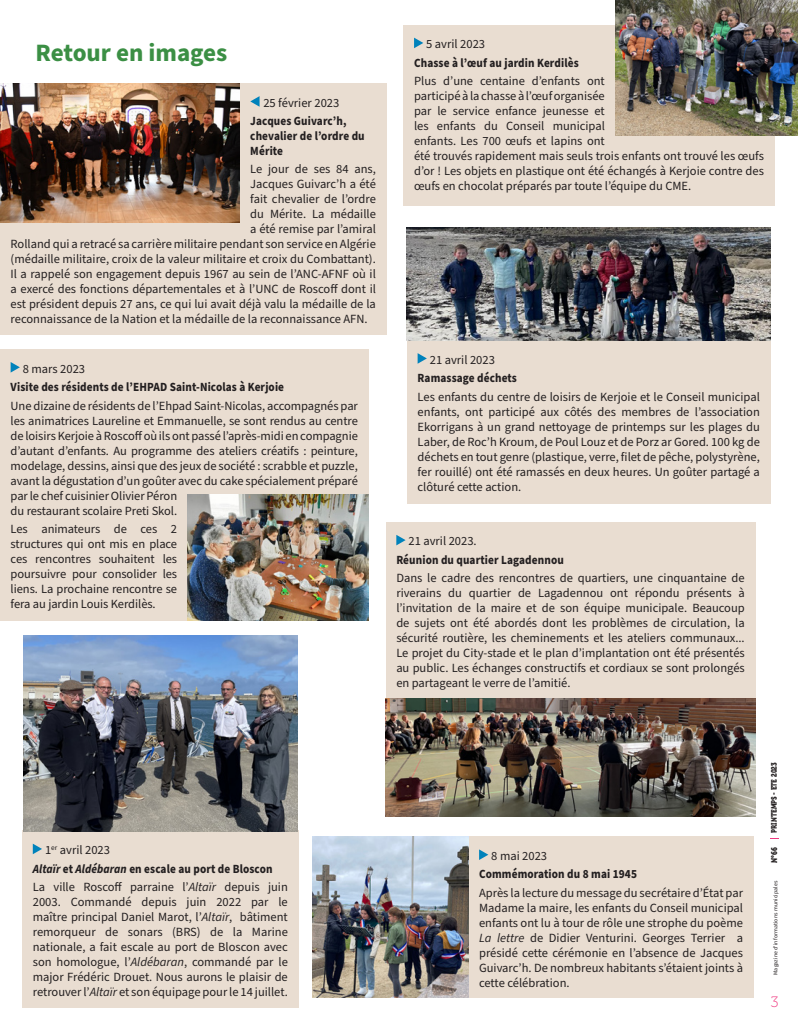
<style>
.page{position:relative;width:798px;height:1028px;background:#fff}
.page>*{position:absolute;margin:0;border:0;box-sizing:border-box;transform-origin:0 0}
.t1{font:700 25px "Source Sans Pro";color:#3b8f44}
.t2{font:15px "Museo 100";color:#ef377f}
.t3{font:12.5px/15px "Source Sans Pro";color:#231f20;text-align:justify}
.t4{font:700 12.5px/14.9px "Source Sans Pro";letter-spacing:.01em;color:#231f20;scale:.9 1}
.t5{font:8.25px "Museo 900";color:#231f20;scale:.8 1}
.t6{font:7.75px "Museo 900";color:#231f20;scale:.8 1}
.t7{font:5.75px "Source Sans Pro";letter-spacing:.02em;color:#231f20}
.s1{font-weight:700;font-style:italic}
.s2{font-weight:700}
.s3{font-style:italic}
</style>
<div class="page">
<div style="left:0;top:83px;width:386px;height:252px;background:#e9ddd1"></div>
<svg style="left:250px;top:96px;width:9px;height:11px"></svg>
<div style="left:0;top:349px;width:368px;height:271px;background:#e9ddd1"></div>
<svg style="left:11px;top:362px;width:9px;height:10px"></svg>
<div style="left:22px;top:830px;width:276px;height:178px;background:#e9ddd1"></div>
<svg style="left:33px;top:843px;width:9px;height:11px"></svg>
<div style="left:385px;top:522px;width:370px;height:176px;background:#e9ddd1"></div>
<svg style="left:396px;top:535px;width:9px;height:10px"></svg>
<div style="left:468px;top:836px;width:285px;height:161px;background:#e9ddd1"></div>
<svg style="left:479px;top:849px;width:9px;height:11px"></svg>
<div style="left:407px;top:340px;width:363px;height:164px;background:#e9ddd1"></div>
<svg style="left:417px;top:353px;width:9px;height:11px"></svg>
<div style="left:403px;top:25px;width:371px;height:181px;background:#e9ddd1"></div>
<svg style="left:414px;top:38px;width:9px;height:10px"></svg>
<img style="left:0;top:83px;width:239px;height:139px">
<img style="left:188px;top:494px;width:181px;height:126px">
<img style="left:615px;top:0;width:182px;height:136px">
<img style="left:23px;top:635px;width:274px;height:196px">
<img style="left:407px;top:228px;width:363px;height:112px">
<img style="left:386px;top:698px;width:369px;height:119px">
<img style="left:313px;top:836px;width:155px;height:161px">
<h1 class="t1" style="left:35px;top:36px;width:193px">Retour en images</h1>
<p class="t3" style="left:263px;top:95px;width:77px">25 février 2023</p>
<p class="t4" style="left:250px;top:114px;width:129px">Jacques Guivarc’h, chevalier de l’ordre du<br>Mérite</p>
<p class="t3" style="left:250px;top:162px;width:127px">Le jour de ses 84 ans,</p>
<p class="t3" style="left:250px;top:177px;width:127px">Jacques Guivarc’h a été</p>
<p class="t3" style="left:250px;top:192px;width:127px">fait chevalier de l’ordre</p>
<p class="t3" style="left:250px;top:207px;width:127px">du Mérite. La médaille</p>
<p class="t3" style="left:250px;top:222px;width:127px">a été remise par l’amiral</p>
<p class="t3" style="left:11px;top:237px;width:366px">Rolland qui a retracé sa carrière militaire pendant son service en Algérie</p>
<p class="t3" style="left:11px;top:252px;width:366px">(médaille militaire, croix de la valeur militaire et croix du Combattant).</p>
<p class="t3" style="left:11px;top:267px;width:366px">Il a rappelé son engagement depuis 1967 au sein de l’ANC-AFNF où il</p>
<p class="t3" style="left:11px;top:282px;width:366px">a exercé des fonctions départementales et à l’UNC de Roscoff dont il</p>
<p class="t3" style="left:11px;top:297px;width:366px">est président depuis 27 ans, ce qui lui avait déjà valu la médaille de la</p>
<p class="t3" style="left:11px;top:312px;width:358px">reconnaissance de la Nation et la médaille de la reconnaissance AFN.</p>
<p class="t3" style="left:23px;top:361px;width:64px">8 mars 2023</p>
<p class="t4" style="left:11px;top:380px;width:305px">Visite des résidents de l’EHPAD Saint-Nicolas à Kerjoie</p>
<p class="t3" style="left:11px;top:398px;width:349px;text-align:left">Une dizaine de résidents de l’Ehpad Saint-Nicolas, accompagnés par les animatrices Laureline et Emmanuelle, se sont rendus au centre de loisirs Kerjoie à Roscoff où ils ont passé l’après-midi en compagnie d’autant d’enfants. Au programme des ateliers créatifs : peinture, modelage, dessins, ainsi que des jeux de société : scrabble et puzzle, avant la dégustation d’un goûter avec du cake spécialement préparé par le chef cuisinier Olivier Péron<br>du restaurant scolaire Preti Skol.</p>
<p class="t3" style="left:11px;top:522px;width:168px">Les animateurs de ces 2 structures qui ont mis en place ces rencontres souhaitent les poursuivre pour consolider les liens. La prochaine rencontre se fera au jardin Louis Kerdilès.</p>
<p class="t3" style="left:426px;top:37px;width:60px">5 avril 2023</p>
<p class="t4" style="left:414px;top:56px;width:184px">Chasse à l’œuf au jardin Kerdilès</p>
<p class="t3" style="left:414px;top:74px;width:351px;text-align:left">Plus d’une centaine d’enfants ont<br>participé à la chasse à l’œuf organisée<br>par le service enfance jeunesse et<br>les enfants du Conseil municipal<br>enfants. Les 700 œufs et lapins ont<br>été trouvés rapidement mais seuls trois enfants ont trouvé les œufs d’or ! Les objets en plastique ont été échangés à Kerjoie contre des œufs en chocolat préparés par toute l’équipe du CME.</p>
<p class="t3" style="left:429px;top:352px;width:67px">21 avril 2023</p>
<p class="t4" style="left:417px;top:371px;width:112px">Ramassage déchets</p>
<p class="t3" style="left:417px;top:389px;width:343px">Les enfants du centre de loisirs de Kerjoie et le Conseil municipal enfants, ont participé aux côtés des membres de l’association Ekorrigans à un grand nettoyage de printemps sur les plages du Laber, de Roc’h Kroum, de Poul Louz et de Porz ar Gored. 100 kg de déchets en tout genre (plastique, verre, filet de pêche, polystyrène, fer rouillé) ont été ramassés en deux heures. Un goûter partagé a clôturé cette action.</p>
<p class="t3" style="left:408px;top:534px;width:70px">21 avril 2023.</p>
<p class="t4" style="left:396px;top:552px;width:187px">Réunion du quartier Lagadennou</p>
<p class="t3" style="left:396px;top:571px;width:350px">Dans le cadre des rencontres de quartiers, une cinquantaine de riverains du quartier de Lagadennou ont répondu présents à l’invitation de la maire et de son équipe municipale. Beaucoup de sujets ont été abordés dont les problèmes de circulation, la sécurité routière, les cheminements et les ateliers communaux...<br>Le projet du City-stade et le plan d’implantation ont été présentés au public. Les échanges constructifs et cordiaux se sont prolongés en partageant le verre de l’amitié.</p>
<p class="t3" style="left:33px;top:841px;width:256px;line-height:18.5px;text-align:left;text-indent:12px">1<sup>er</sup> avril 2023<br><span class="s1">Altaïr</span> <span class="s2">et</span> <span class="s1">Aldébaran</span> <span class="s2">en escale au port de Bloscon<br></span>La ville Roscoff parraine l’<span class="s3">Altaïr</span> depuis juin</p>
<p class="t3" style="left:33px;top:895px;width:256px">2003. Commandé depuis juin 2022 par le maître principal Daniel Marot, l’<span class="s3">Altaïr</span>, bâtiment remorqueur de sonars (BRS) de la Marine nationale, a fait escale au port de Bloscon avec son homologue, l’<span class="s3">Aldébaran</span>, commandé par le major Frédéric Drouet. Nous aurons le plaisir de retrouver l’<span class="s3">Altaïr</span> et son équipage pour le 14 juillet.</p>
<p class="t3" style="left:491px;top:848px;width:57px">8 mai 2023</p>
<p class="t4" style="left:479px;top:867px;width:177px">Commémoration du 8 mai 1945</p>
<p class="t3" style="left:479px;top:885px;width:265px">Après la lecture du message du secrétaire d’État par Madame la maire, les enfants du Conseil municipal enfants ont lu à tour de rôle une strophe du poème <span class="s3">La lettre</span> de Didier Venturini. Georges Terrier a présidé cette cérémonie en l’absence de Jacques Guivarc’h. De nombreux habitants s’étaient joints à cette célébration.</p>
<p class="t6" style="left:769px;top:832px;width:89px;rotate:-90deg">PRINTEMPS - ETE 2023</p>
<p class="t5" style="left:769px;top:863px;width:22px;rotate:-90deg">N°66</p>
<p class="t7" style="left:771px;top:974px;width:95px;rotate:-90deg">Magazine d'informations municipales</p>
<p class="t2" style="left:770px;top:993px;width:9px">3</p>
</div>
